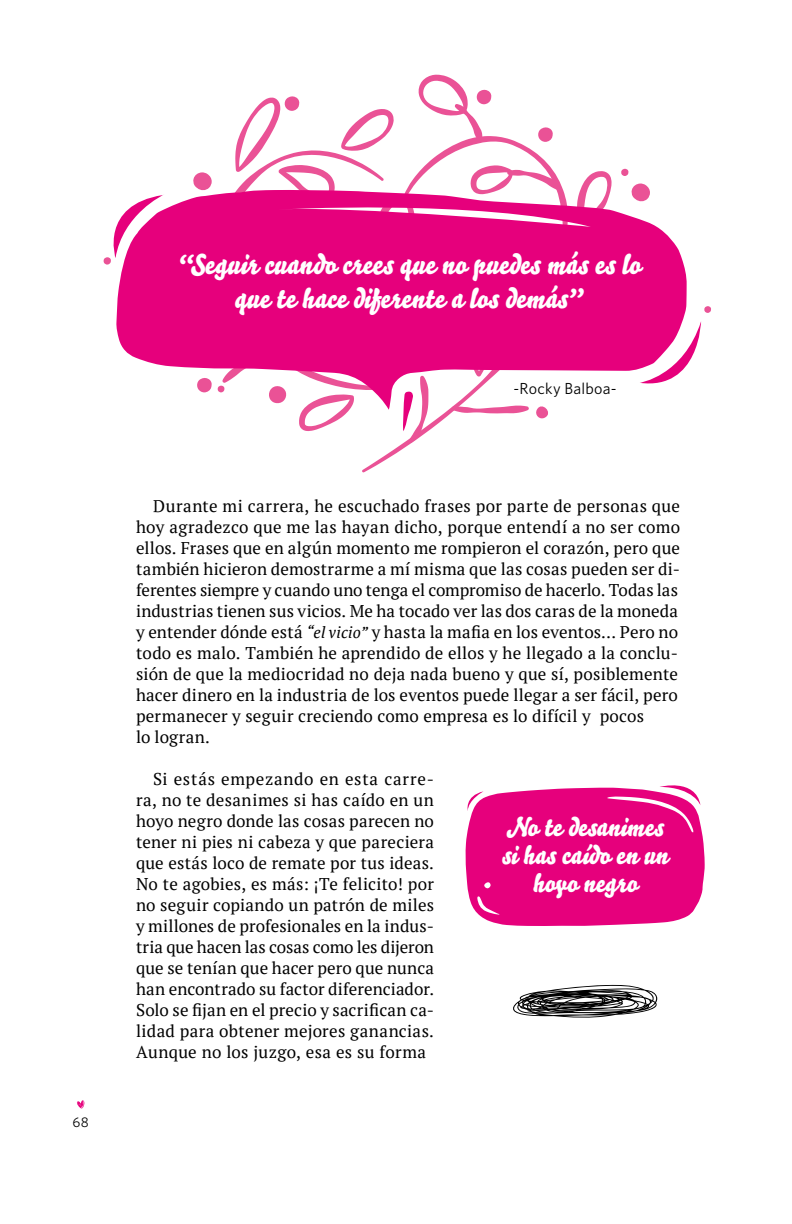
<style>
.page{position:relative;width:792px;height:1224px;background:#fff}
.page>*{position:absolute;margin:0;border:0;box-sizing:border-box;transform-origin:0 0}
.t1{font:28px/34px "Bello Pro";letter-spacing:.005em;color:#fff;text-align:center}
.t2{font:26px/28px "Bello Pro";letter-spacing:.005em;color:#fff;text-align:center}
.t3{font:17px/21px "PT Serif";letter-spacing:.01em;color:#000}
.t4{font:16px "Whitney HTF";letter-spacing:.015em;color:#000}
.t5{font:14px "Whitney HTF";color:#000}
.s1{font-style:italic;font-size:16px}
</style>
<div class="page">
<svg style="left:77px;top:1100px;width:7px;height:9px"></svg>
<svg style="left:362px;top:136px;width:201px;height:337px"></svg>
<svg style="left:335px;top:151px;width:53px;height:39px"></svg>
<svg style="left:341px;top:109px;width:53px;height:42px"></svg>
<svg style="left:580px;top:171px;width:32px;height:19px"></svg>
<svg style="left:193px;top:172px;width:19px;height:18px"></svg>
<svg style="left:538px;top:127px;width:15px;height:15px"></svg>
<svg style="left:451px;top:410px;width:103px;height:10px"></svg>
<svg style="left:470px;top:165px;width:92px;height:25px"></svg>
<svg style="left:235px;top:96px;width:100px;height:94px"></svg>
<svg style="left:418px;top:74px;width:74px;height:68px"></svg>
<svg style="left:621px;top:169px;width:8px;height:7px"></svg>
<svg style="left:704px;top:306px;width:7px;height:7px"></svg>
<svg style="left:299px;top:410px;width:50px;height:21px"></svg>
<svg style="left:632px;top:183px;width:18px;height:7px"></svg>
<svg style="left:403px;top:410px;width:25px;height:33px"></svg>
<svg style="left:116px;top:190px;width:571px;height:220px;fill:#e6007c"></svg>
<svg style="left:103px;top:194px;width:62px;height:71px"></svg>
<svg style="left:640px;top:321px;width:61px;height:70px"></svg>
<svg style="left:465px;top:785px;width:240px;height:141px;background:#e81d8b"></svg>
<svg style="left:513px;top:985px;width:144px;height:33px"></svg>
<p class="t5" style="left:72px;top:1113px;width:18px">68</p>
<h1 class="t1" style="left:177px;top:246px;width:466px">“Seguir cuando crees que no puedes más es lo que te hace diferente a los demás”</h1>
<p class="t4" style="left:513px;top:379px;width:105px">-Rocky Balboa-</p>
<p class="t3" style="left:136px;top:496px;width:546px;text-indent:17px">Durante mi carrera, he escuchado frases por parte de personas que hoy agradezco que me las hayan dicho, porque entendí a no ser como ellos. Frases que en algún momento me rompieron el corazón, pero que también hicieron demostrarme a mí misma que las cosas pueden ser di&shy;ferentes siempre y cuando uno tenga el compromiso de hacerlo. Todas las industrias tienen sus vicios. Me ha tocado ver las dos caras de la moneda y entender dónde está <span class="s1">“el vicio”</span> y hasta la mafia en los eventos… Pero no todo es malo. También he aprendido de ellos y he llegado a la conclu&shy;sión de que la mediocridad no deja nada bueno y que sí, posiblemente hacer dinero en la industria de los eventos puede llegar a ser fácil, pero permanecer y seguir creciendo como empresa es lo difícil y pocos<br>lo logran.</p>
<p class="t3" style="left:136px;top:769px;width:300px;text-align:justify;text-indent:17px">Si estás empezando en esta carre&shy;ra, no te desanimes si has caído en un hoyo negro donde las cosas parecen no tener ni pies ni cabeza y que pareciera que estás loco de remate por tus ideas.<br>No te agobies, es más: ¡Te felicito! por no seguir copiando un patrón de miles y millones de profesionales en la indus&shy;tria que hacen las cosas como les dijeron que se tenían que hacer pero que nunca han encontrado su factor diferenciador.<br>Solo se fijan en el precio y sacrifican ca&shy;lidad para obtener mejores ganancias.<br>Aunque no los juzgo, esa es su forma</p>
<h2 class="t2" style="left:502px;top:812px;width:167px">No te desanimes si has caído en un hoyo negro</h2>
</div>
